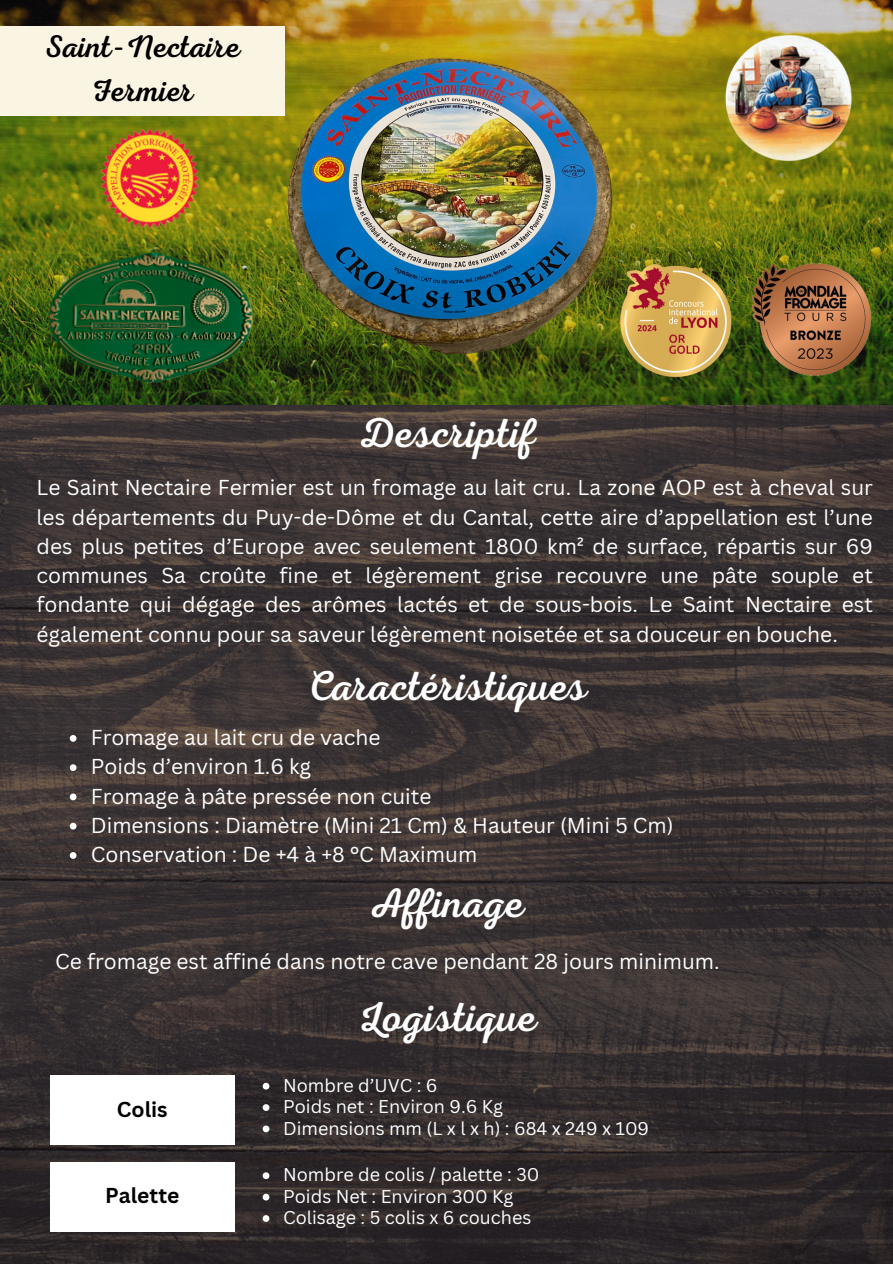
<style>
.page{position:relative;width:893px;height:1264px;background:#fff}
.page>*{position:absolute;margin:0;border:0;box-sizing:border-box;transform-origin:0 0}
.t1{font:42px "RTL Adam Script Regular";color:#fff}
.t2{font:31.5px/43.8px "RTL Adam Script Regular";color:#000;text-align:center}
.t3{font:21px/29.2px "Canva Sans";color:#fff;text-align:justify}
.t4{font:700 21px "Canva Sans";color:#000}
.t5{font:18px "Canva Sans";color:#fff}
</style>
<div class="page">
<img style="left:0;top:404px;width:892px;height:859px">
<img style="left:0;top:0;width:892px;height:404px">
<img style="left:719px;top:28px;width:139px;height:140px">
<div style="left:0;top:26px;width:284px;height:90px;background:#faf4e3"></div>
<img style="left:89px;top:118px;width:122px;height:121px">
<img style="left:254px;top:30px;width:386px;height:343px">
<img style="left:619px;top:264px;width:113px;height:113px">
<img style="left:751px;top:264px;width:120px;height:111px">
<div style="left:50px;top:1075px;width:184px;height:69px;background:#fff"></div>
<svg style="left:70px;top:735px;width:6px;height:6px"></svg>
<svg style="left:70px;top:764px;width:6px;height:7px"></svg>
<svg style="left:70px;top:793px;width:6px;height:7px"></svg>
<svg style="left:70px;top:822px;width:6px;height:7px"></svg>
<svg style="left:70px;top:852px;width:6px;height:6px"></svg>
<div style="left:50px;top:1161px;width:184px;height:70px;background:#fff"></div>
<svg style="left:263px;top:1082px;width:6px;height:7px"></svg>
<svg style="left:263px;top:1104px;width:6px;height:6px"></svg>
<svg style="left:263px;top:1125px;width:6px;height:7px"></svg>
<svg style="left:263px;top:1172px;width:6px;height:7px"></svg>
<svg style="left:263px;top:1193px;width:6px;height:7px"></svg>
<svg style="left:263px;top:1215px;width:6px;height:6px"></svg>
<img style="left:36px;top:241px;width:228px;height:159px">
<p class="t2" style="left:44px;top:26px;width:197px">Saint-Nectaire<br>Fermier</p>
<p class="t1" style="left:358px;top:408px;width:179px">Descriptif</p>
<p class="t3" style="left:36px;top:472px;width:837px">Le Saint Nectaire Fermier est un fromage au lait cru. La zone AOP est à cheval sur les départements du Puy-de-Dôme et du Cantal, cette aire d’appellation est l’une des plus petites d’Europe avec seulement 1800 km² de surface, répartis sur 69 communes Sa croûte fine et légèrement grise recouvre une pâte souple et fondante qui dégage des arômes lactés et de sous-bois. Le Saint Nectaire est également connu pour sa saveur légèrement noisetée et sa douceur en bouche.</p>
<p class="t1" style="left:306px;top:661px;width:283px">Caractéristiques</p>
<p class="t3" style="left:91px;top:722px;width:291px">Fromage au lait cru de vache</p>
<p class="t3" style="left:91px;top:751px;width:222px">Poids d’environ 1.6 kg</p>
<p class="t3" style="left:91px;top:781px;width:342px">Fromage à pâte pressée non cuite</p>
<p class="t3" style="left:91px;top:810px;width:584px">Dimensions : Diamètre (Mini 21 Cm) &amp; Hauteur (Mini 5 Cm)</p>
<p class="t3" style="left:91px;top:839px;width:388px">Conservation : De +4 à +8 °C Maximum</p>
<p class="t1" style="left:369px;top:879px;width:156px">Affinage</p>
<p class="t3" style="left:55px;top:946px;width:666px">Ce fromage est affiné dans notre cave pendant 28 jours minimum.</p>
<p class="t1" style="left:358px;top:992px;width:180px">Logistique</p>
<p class="t4" style="left:117px;top:1094px;width:52px">Colis</p>
<p class="t4" style="left:105px;top:1180px;width:76px">Palette</p>
<p class="t5" style="left:283px;top:1072px;width:156px">Nombre d’UVC : 6</p>
<p class="t5" style="left:283px;top:1093px;width:221px">Poids net : Environ 9.6 Kg</p>
<p class="t5" style="left:283px;top:1115px;width:367px">Dimensions mm (L x l x h) : 684 x 249 x 109</p>
<p class="t5" style="left:283px;top:1162px;width:258px">Nombre de colis / palette : 30</p>
<p class="t5" style="left:283px;top:1183px;width:232px">Poids Net : Environ 300 Kg</p>
<p class="t5" style="left:283px;top:1204px;width:250px">Colisage : 5 colis x 6 couches</p>
</div>
